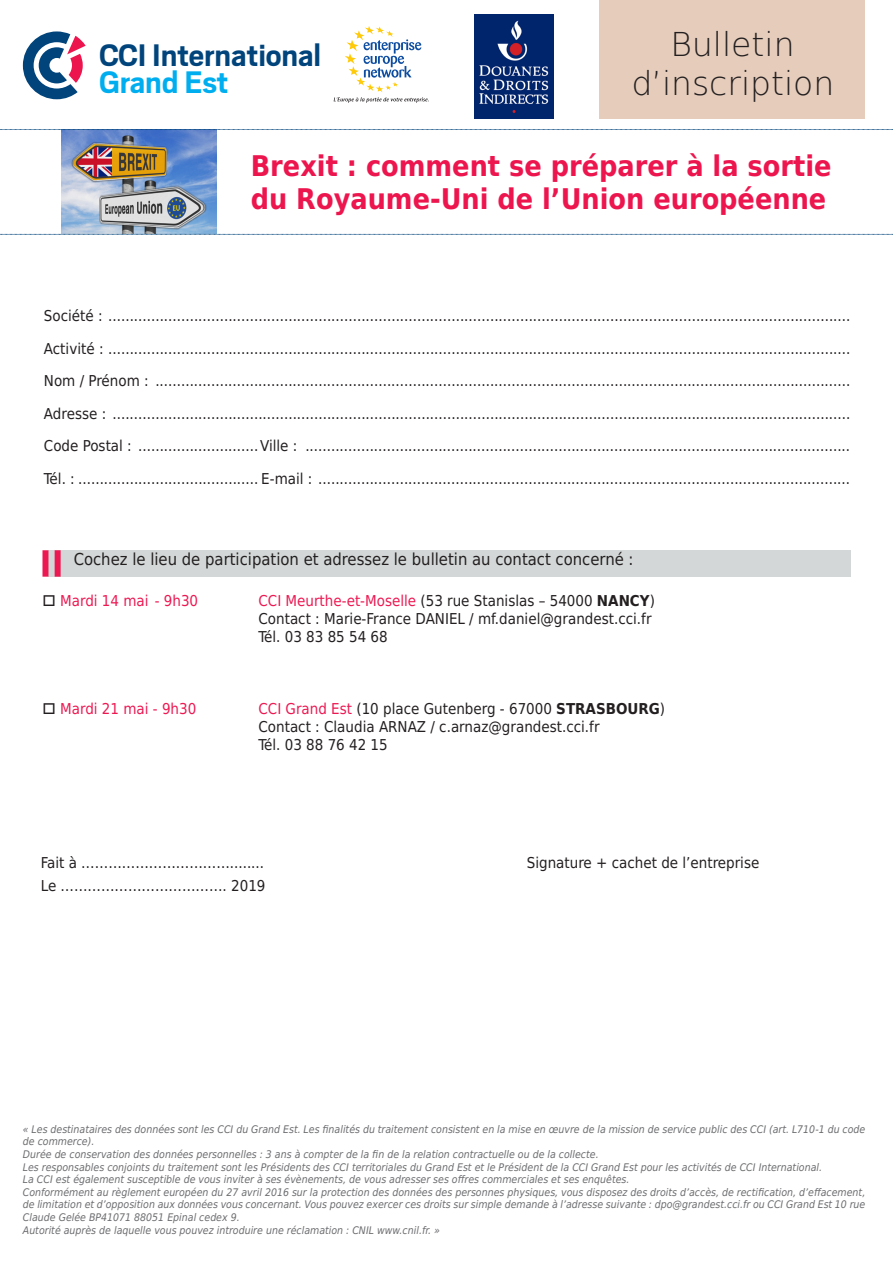
<style>
.page{position:relative;width:893px;height:1263px;background:#fff}
.page>*{position:absolute;margin:0;border:0;box-sizing:border-box;transform-origin:0 0}
.t1{font:700 34.5px/26.5px "Scout";letter-spacing:-.005em;color:#00447b}
.t2{font:200 33px "DejaVu Sans";color:#231f20}
.t3{font:700 28.5px/33px "DejaVu Sans Condensed";color:#ed154e}
.t4{font:16.5px "DejaVu Sans Condensed";color:#231f20}
.Style_de_paragraphe{font:15px "DejaVu Sans Condensed";color:#231f20}
.t5{font:15px "DejaVu Sans Condensed";color:#ed1852}
.t6{font:italic 10.5px/12.6px "DejaVu Sans Condensed";color:#6c6d70}
.s1{color:#00aeef}
.s2{color:#231f20}
.s3{color:#ed1852}
.s4{font-weight:700}
</style>
<div class="page">
<div style="left:48px;top:550px;width:802px;height:27px;background:#d3d7d7"></div>
<div style="left:55px;top:550px;width:6px;height:27px;background:#ed1852"></div>
<div style="left:42px;top:550px;width:6px;height:27px;background:#ed1852"></div>
<svg style="left:23px;top:31px;width:63px;height:68px"></svg>
<svg style="left:334px;top:26px;width:95px;height:77px"></svg>
<div style="left:600px;top:0;width:265px;height:119px;background:#e5ccbb"></div>
<img style="left:62px;top:130px;width:155px;height:103px">
<svg style="left:0;top:129px;width:893px;height:1px"></svg>
<svg style="left:0;top:234px;width:893px;height:1px"></svg>
<img style="left:474px;top:15px;width:80px;height:104px">
<p class="t1" style="left:99px;top:42px;width:224px">CCI International<br><span class="s1">Grand Est</span></p>
<p class="t2" style="left:670px;top:19px;width:126px">Bulletin</p>
<p class="t2" style="left:631px;top:59px;width:205px">d’inscription</p>
<p class="t3" style="left:251px;top:149px;width:582px">Brexit : comment se préparer à la sortie du Royaume-Uni de l’Union européenne</p>
<p class="Style_de_paragraphe" style="left:44px;top:304px;width:808px">Société : .............................................................................................................................................................................</p>
<p class="Style_de_paragraphe" style="left:44px;top:336px;width:808px">Activité : .............................................................................................................................................................................</p>
<p class="Style_de_paragraphe" style="left:44px;top:369px;width:808px">Nom / Prénom : ..................................................................................................................................................................</p>
<p class="Style_de_paragraphe" style="left:44px;top:401px;width:808px">Adresse : ............................................................................................................................................................................</p>
<p class="Style_de_paragraphe" style="left:44px;top:434px;width:808px">Code Postal : ............................Ville : ...............................................................................................................................</p>
<p class="Style_de_paragraphe" style="left:44px;top:466px;width:808px">Tél. : .......................................... E-mail : ............................................................................................................................</p>
<p class="t4" style="left:74px;top:546px;width:561px">Cochez le lieu de participation et adressez le bulletin au contact concerné :</p>
<p class="t5" style="left:42px;top:588px;width:157px"><span class="s2">□</span> Mardi 14 mai - 9h30</p>
<p class="Style_de_paragraphe" style="left:258px;top:588px;width:398px"><span class="s3">CCI Meurthe-et-Moselle</span> (53 rue Stanislas – 54000 <span class="s4">NANCY</span>)</p>
<p class="Style_de_paragraphe" style="left:258px;top:606px;width:395px">Contact : Marie-France DANIEL / mf.daniel@grandest.cci.fr</p>
<p class="Style_de_paragraphe" style="left:258px;top:624px;width:131px">Tél. 03 83 85 54 68</p>
<p class="t5" style="left:42px;top:696px;width:155px"><span class="s2">□</span> Mardi 21 mai - 9h30</p>
<p class="Style_de_paragraphe" style="left:258px;top:696px;width:408px"><span class="s3">CCI Grand Est</span> (10 place Gutenberg - 67000 <span class="s4">STRASBOURG</span>)</p>
<p class="Style_de_paragraphe" style="left:258px;top:714px;width:343px">Contact : Claudia ARNAZ / c.arnaz@grandest.cci.fr</p>
<p class="Style_de_paragraphe" style="left:258px;top:732px;width:131px">Tél. 03 88 76 42 15</p>
<p class="Style_de_paragraphe" style="left:41px;top:851px;width:225px">Fait à ……………………………........</p>
<p class="Style_de_paragraphe" style="left:527px;top:851px;width:234px">Signature + cachet de l’entreprise</p>
<p class="Style_de_paragraphe" style="left:41px;top:873px;width:226px">Le ………………………………. 2019</p>
<p class="t6" style="left:23px;top:1122px;width:844px">« Les destinataires des données sont les CCI du Grand Est. Les finalités du traitement consistent en la mise en œuvre de la mission de service public des CCI (art. L710-1 du code de commerce).</p>
<p class="t6" style="left:23px;top:1148px;width:577px">Durée de conservation des données personnelles : 3 ans à compter de la fin de la relation contractuelle ou de la collecte.</p>
<p class="t6" style="left:23px;top:1160px;width:801px">Les responsables conjoints du traitement sont les Présidents des CCI territoriales du Grand Est et le Président de la CCI Grand Est pour les activités de CCI International.</p>
<p class="t6" style="left:23px;top:1173px;width:608px">La CCI est également susceptible de vous inviter à ses évènements, de vous adresser ses offres commerciales et ses enquêtes.</p>
<p class="t6" style="left:23px;top:1185px;width:844px;text-align:justify">Conformément au règlement européen du 27 avril 2016 sur la protection des données des personnes physiques, vous disposez des droits d’accès, de rectification, d’effacement, de limitation et d’opposition aux données vous concernant. Vous pouvez exercer ces droits sur simple demande à l’adresse suivante : dpo@grandest.cci.fr ou CCI Grand Est 10 rue Claude Gelée BP41071 88051 Epinal cedex 9.</p>
<p class="t6" style="left:23px;top:1223px;width:419px">Autorité auprès de laquelle vous pouvez introduire une réclamation : CNIL www.cnil.fr. »</p>
</div>
